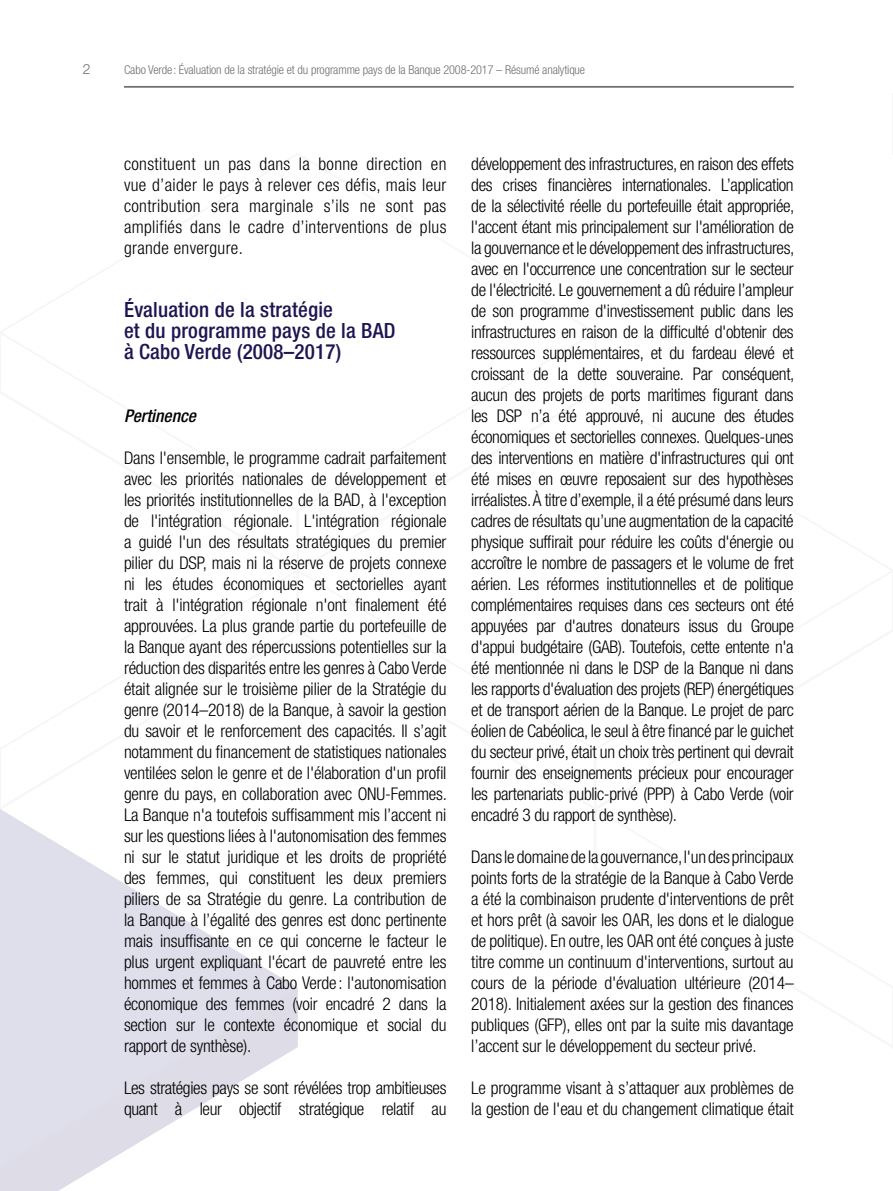
<style>
.page{position:relative;width:893px;height:1191px;background:#fff}
.page>*{position:absolute;margin:0;border:0;box-sizing:border-box;transform-origin:0 0}
.t1{font:500 condensed 21px/21px "Helvetica Neue LT Std";letter-spacing:.01em;color:#211452}
.t2{font:300 condensed 17.5px/21px "Helvetica Neue LT Std";letter-spacing:-.01em;color:#000;text-align:justify}
.t3{font:italic 500 condensed 17.5px "Helvetica Neue LT Std";color:#000}
.t4{font:300 14px "Helvetica Neue LT Std";color:#706f6f}
.t5{font:300 condensed 12.25px "Helvetica Neue LT Std";letter-spacing:-.01em;color:#706f6f}
</style>
<div class="page">
<svg style="left:0;top:809px;width:296px;height:178px;fill:#e7e6ef"></svg>
<svg style="left:1px;top:987px;width:297px;height:204px;fill:#dfdeeb"></svg>
<svg style="left:0;top:987px;width:1px;height:204px"></svg>
<hr style="left:124px;top:86px;width:670px;height:2px;background:#706f6f">
<p class="t4" style="left:83px;top:61px;width:9px">2</p>
<p class="t5" style="left:124px;top:63px;width:463px">Cabo Verde: Évaluation de la stratégie et du programme pays de la Banque 2008-2017 – Résumé analytique</p>
<p class="t2" style="left:124px;top:153px;width:324px">constituent un pas dans la bonne direction en vue d’aider le pays à relever ces défis, mais leur contribution sera marginale s’ils ne sont pas amplifiés dans le cadre d’interventions de plus grande envergure.</p>
<p class="t1" style="left:124px;top:299px;width:273px">Évaluation de la stratégie<br>et du programme pays de la BAD à Cabo Verde (2008–2017)</p>
<p class="t3" style="left:124px;top:405px;width:73px">Pertinence</p>
<p class="t2" style="left:124px;top:447px;width:325px">Dans l'ensemble, le programme cadrait parfaitement avec les priorités nationales de développement et les priorités institutionnelles de la BAD, à l'exception de l'intégration régionale. L'intégration régionale a guidé l'un des résultats stratégiques du premier pilier du DSP, mais ni la réserve de projets connexe ni les études économiques et sectorielles ayant trait à l'intégration régionale n'ont finalement été approuvées. La plus grande partie du portefeuille de la Banque ayant des répercussions potentielles sur la réduction des disparités entre les genres à Cabo Verde était alignée sur le troisième pilier de la Stratégie du genre (2014–2018) de la Banque, à savoir la gestion du savoir et le renforcement des capacités. Il s’agit notamment du financement de statistiques nationales ventilées selon le genre et de l'élaboration d'un profil genre du pays, en collaboration avec ONU-Femmes.<br>La Banque n'a toutefois suffisamment mis l’accent ni sur les questions liées à l'autonomisation des femmes ni sur le statut juridique et les droits de propriété des femmes, qui constituent les deux premiers piliers de sa Stratégie du genre. La contribution de la Banque à l’égalité des genres est donc pertinente mais insuffisante en ce qui concerne le facteur le plus urgent expliquant l'écart de pauvreté entre les hommes et femmes à Cabo Verde: l'autonomisation économique des femmes (voir encadré 2 dans la section sur le contexte économique et social du rapport de synthèse).</p>
<p class="t2" style="left:124px;top:1077px;width:324px">Les stratégies pays se sont révélées trop ambitieuses quant à leur objectif stratégique relatif au</p>
<p class="t2" style="left:471px;top:153px;width:325px">développement des infrastructures, en raison des effets des crises financières internationales. L’application de la sélectivité réelle du portefeuille était appropriée, l'accent étant mis principalement sur l'amélioration de la gouvernance et le développement des infrastructures, avec en l'occurrence une concentration sur le secteur de l'électricité. Le gouvernement a dû réduire l’ampleur de son programme d'investissement public dans les infrastructures en raison de la difficulté d'obtenir des ressources supplémentaires, et du fardeau élevé et croissant de la dette souveraine. Par conséquent, aucun des projets de ports maritimes figurant dans les DSP n’a été approuvé, ni aucune des études économiques et sectorielles connexes. Quelques-unes des interventions en matière d'infrastructures qui ont été mises en œuvre reposaient sur des hypothèses irréalistes. À titre d’exemple, il a été présumé dans leurs cadres de résultats qu’une augmentation de la capacité physique suffirait pour réduire les coûts d'énergie ou accroître le nombre de passagers et le volume de fret aérien. Les réformes institutionnelles et de politique complémentaires requises dans ces secteurs ont été appuyées par d'autres donateurs issus du Groupe d'appui budgétaire (GAB). Toutefois, cette entente n'a été mentionnée ni dans le DSP de la Banque ni dans les rapports d'évaluation des projets (REP) énergétiques et de transport aérien de la Banque. Le projet de parc éolien de Cabéolica, le seul à être financé par le guichet du secteur privé, était un choix très pertinent qui devrait fournir des enseignements précieux pour encourager les partenariats public-privé (PPP) à Cabo Verde (voir encadré 3 du rapport de synthèse).</p>
<p class="t2" style="left:471px;top:846px;width:324px">Dans le domaine de la gouvernance, l'un des principaux points forts de la stratégie de la Banque à Cabo Verde a été la combinaison prudente d'interventions de prêt et hors prêt (à savoir les OAR, les dons et le dialogue de politique). En outre, les OAR ont été conçues à juste titre comme un continuum d'interventions, surtout au cours de la période d'évaluation ultérieure (2014– 2018). Initialement axées sur la gestion des finances publiques (GFP), elles ont par la suite mis davantage l’accent sur le développement du secteur privé.</p>
<p class="t2" style="left:471px;top:1077px;width:324px">Le programme visant à s’attaquer aux problèmes de la gestion de l'eau et du changement climatique était</p>
</div>
